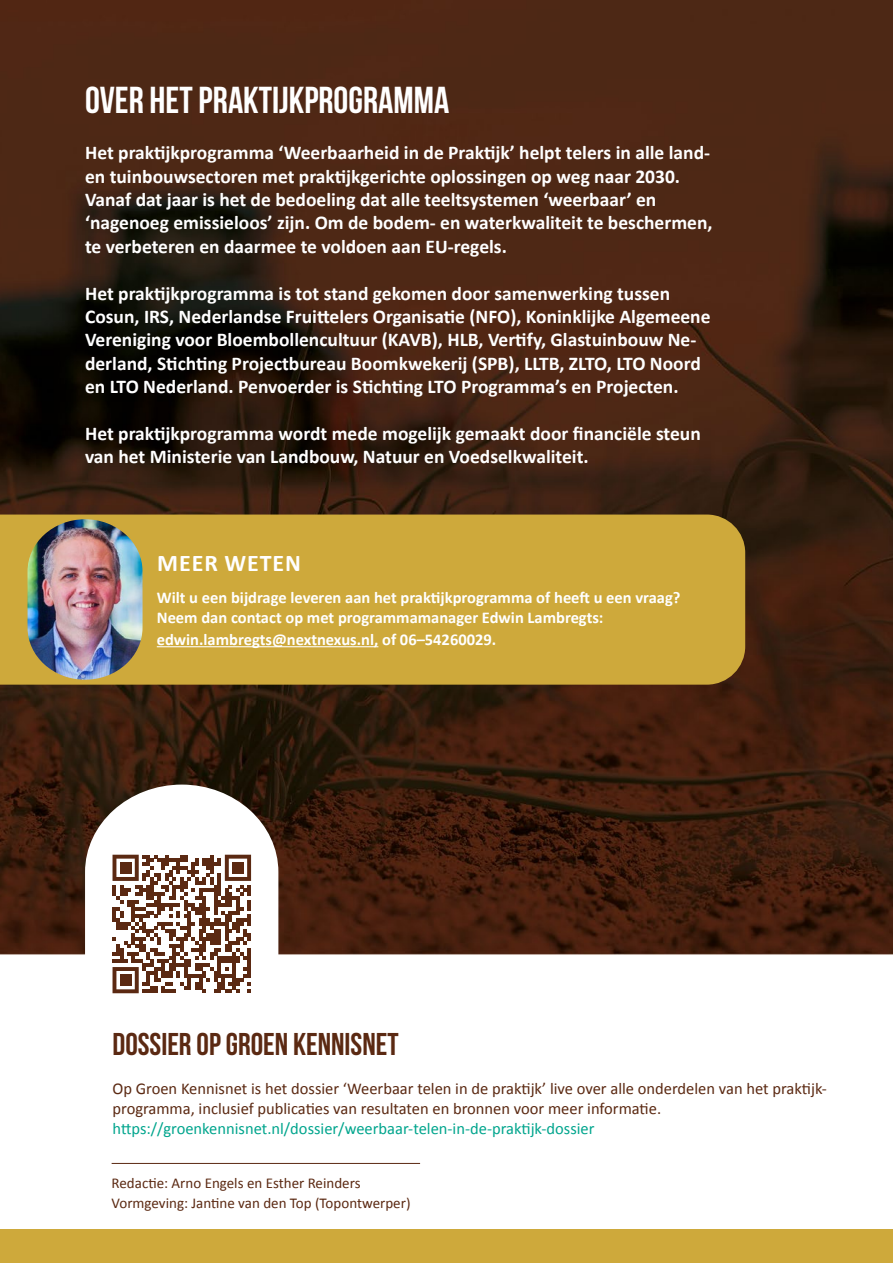
<style>
.page{position:relative;width:893px;height:1263px;background:#fff}
.page>*{position:absolute;margin:0;border:0;box-sizing:border-box;transform-origin:0 0}
.t1{font:700 37.5px "Bebas Neue";color:#fff}
.t2{font:700 31.5px "Bebas Neue";color:#5b2912}
.t3{font:700 24px "Calibri";letter-spacing:.04em;color:#fff}
.t4{font:700 19.5px/23.4px "Calibri";color:#fff}
.t5{font:16.5px/19.8px "Calibri";color:#5b2912}
.t6{font:700 16.5px/21.6px "Calibri";color:#fff}
.t7{font:16.5px "Calibri";color:#00a58d}
.t8{font:15px "Calibri";color:#5b2912}
</style>
<div class="page">
<img style="left:0;top:0;width:893px;height:1164px">
<svg style="left:85px;top:784px;width:193px;height:269px"></svg>
<svg style="left:113px;top:855px;width:138px;height:138px"></svg>
<div style="left:120px;top:862px;width:11px;height:11px;background:#5b2912"></div>
<div style="left:232px;top:862px;width:12px;height:11px;background:#5b2912"></div>
<div style="left:120px;top:974px;width:11px;height:12px;background:#5b2912"></div>
<hr style="left:112px;top:1163px;width:308px;height:1px;background:#5b2912">
<div style="left:0;top:514px;width:745px;height:171px;background:#cea93b"></div>
<hr style="left:157px;top:646px;width:221px;height:1px;background:#fff">
<img style="left:25px;top:517px;width:120px;height:165px">
<div style="left:0;top:1229px;width:893px;height:34px;background:#cea93b"></div>
<p class="t1" style="left:85px;top:80px;width:366px">OVER HET PRAKTIJKPROGRAMMA</p>
<p class="t4" style="left:85px;top:140px;width:629px">Het praktijkprogramma ‘Weerbaarheid in de Praktijk’ helpt telers in alle land&shy;en tuinbouwsectoren met praktijkgerichte oplossingen op weg naar 2030.<br>Vanaf dat jaar is het de bedoeling dat alle teeltsystemen ‘weerbaar’ en ‘nagenoeg emissieloos’ zijn. Om de bodem- en waterkwaliteit te beschermen, te verbeteren en daarmee te voldoen aan EU-regels.</p>
<p class="t4" style="left:85px;top:281px;width:627px">Het praktijkprogramma is tot stand gekomen door samenwerking tussen Cosun, IRS, Nederlandse Fruittelers Organisatie (NFO), Koninklijke Algemeene Vereniging voor Bloembollencultuur (KAVB), HLB, Vertify, Glastuinbouw Ne&shy;derland, Stichting Projectbureau Boomkwekerij (SPB), LLTB, ZLTO, LTO Noord en LTO Nederland. Penvoerder is Stichting LTO Programma’s en Projecten.</p>
<p class="t4" style="left:85px;top:421px;width:617px">Het praktijkprogramma wordt mede mogelijk gemaakt door financiële steun van het Ministerie van Landbouw, Natuur en Voedselkwaliteit.</p>
<p class="t3" style="left:157px;top:546px;width:145px">MEER WETEN</p>
<p class="t6" style="left:157px;top:587px;width:525px">Wilt u een bijdrage leveren aan het praktijkprogramma of heeft u een vraag?</p>
<p class="t6" style="left:157px;top:606px;width:448px">Neem dan contact op met programmamanager Edwin Lambregts: edwin.lambregts@nextnexus.nl, of 06–54260029.</p>
<p class="t2" style="left:113px;top:1027px;width:288px">DOSSIER OP GROEN KENNISNET</p>
<p class="t5" style="left:113px;top:1078px;width:716px">Op Groen Kennisnet is het dossier ‘Weerbaar telen in de praktijk’ live over alle onderdelen van het praktijk&shy;programma, inclusief publicaties van resultaten en bronnen voor meer informatie.</p>
<p class="t7" style="left:113px;top:1117px;width:484px">https://groenkennisnet.nl/dossier/weerbaar-telen-in-de-praktijk-dossier</p>
<p class="t8" style="left:112px;top:1173px;width:250px">Redactie: Arno Engels en Esther Reinders</p>
<p class="t8" style="left:112px;top:1192px;width:300px">Vormgeving: Jantine van den Top (Topontwerper)</p>
</div>
